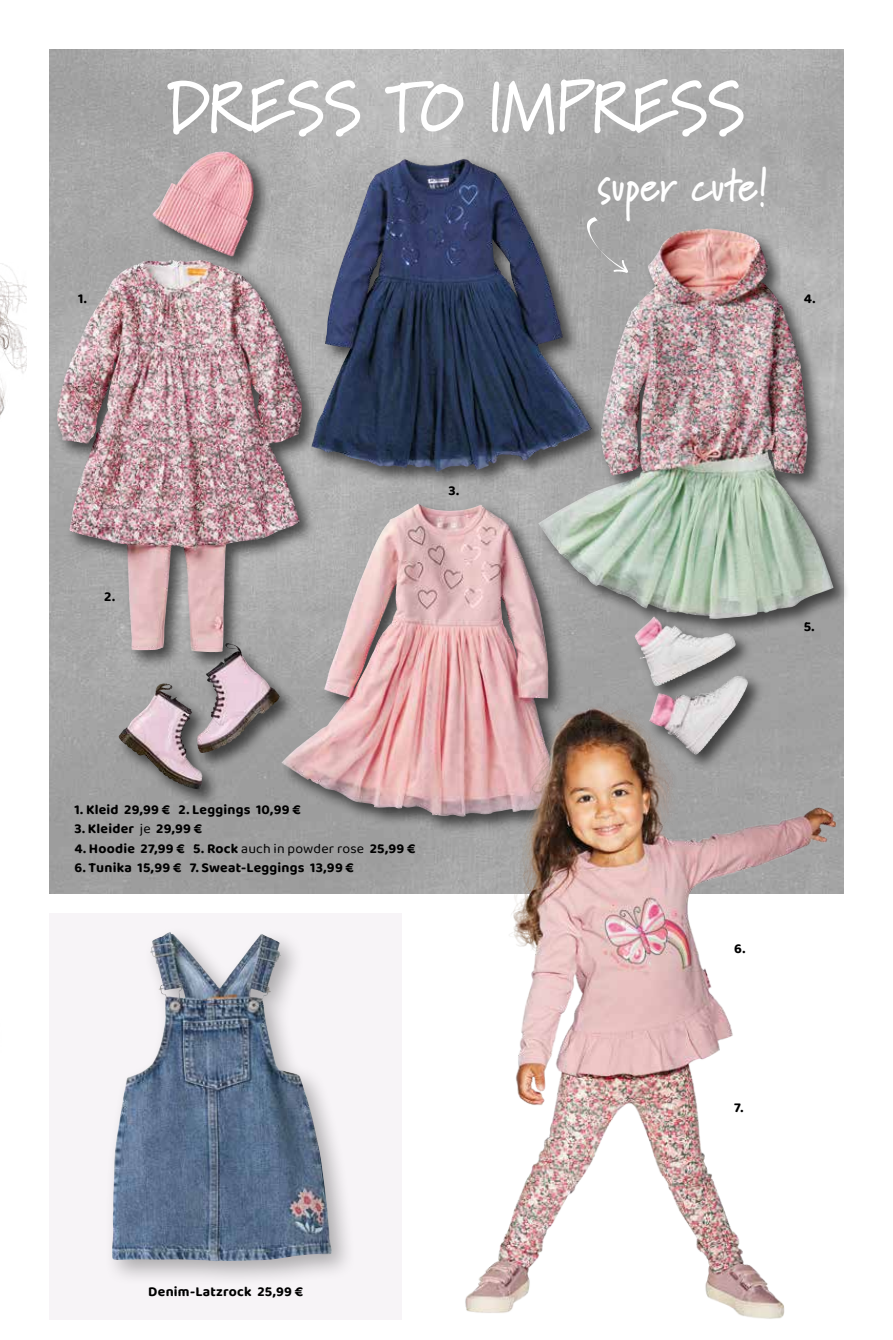
<style>
.page{position:relative;width:893px;height:1340px;background:#fff}
.page>*{position:absolute;margin:0;border:0;box-sizing:border-box;transform-origin:0 0}
.t1{font:700 72.1px "Marydale";letter-spacing:-.015em;color:#fff;scale:.85 1}
.t2{font:700 46.9px "Marydale";color:#fff;scale:.85 1}
.t3{font:700 14px "Baloo 2";letter-spacing:.015em;color:#000}
.s1{font-weight:400}
</style>
<div class="page">
<div style="left:50px;top:913px;width:352px;height:407px;background:#f7f4f7"></div>
<img style="left:50px;top:50px;width:793px;height:843px">
<div style="left:53px;top:148px;width:267px;height:522px;background:#000;opacity:.6"></div>
<img style="left:57px;top:151px;width:197px;height:293px">
<div style="left:116px;top:639px;width:181px;height:168px;background:#000;opacity:.6"></div>
<img style="left:196px;top:644px;width:80px;height:109px">
<div style="left:308px;top:155px;width:301px;height:334px;background:#000;opacity:.6"></div>
<img style="left:311px;top:159px;width:153px;height:308px">
<div style="left:279px;top:500px;width:300px;height:334px;background:#000;opacity:.6"></div>
<img style="left:281px;top:504px;width:151px;height:311px">
<div style="left:535px;top:224px;width:315px;height:548px;background:#000;opacity:.6"></div>
<img style="left:538px;top:228px;width:170px;height:324px">
<div style="left:103px;top:924px;width:254px;height:362px;background:#000;opacity:.3"></div>
<img style="left:112px;top:932px;width:220px;height:329px">
<img style="left:451px;top:705px;width:392px;height:614px">
<img style="left:0;top:263px;width:26px;height:153px">
<div style="left:584px;top:217px;width:48px;height:56px;background:#a5a5a5"></div>
<p class="t3" style="left:78px;top:289px;width:10px">1.</p>
<h1 class="t1" style="left:168px;top:64px;width:681px">DRESS TO IMPRESS</h1>
<h2 class="t2" style="left:597px;top:157px;width:203px">super cute!</h2>
<p class="t3" style="left:804px;top:289px;width:13px">4.</p>
<p class="t3" style="left:104px;top:586px;width:12px">2.</p>
<p class="t3" style="left:448px;top:481px;width:12px">3.</p>
<p class="t3" style="left:74px;top:800px;width:228px">1. Kleid 29,99 € 2. Leggings 10,99 €</p>
<p class="t3" style="left:74px;top:819px;width:129px">3. Kleider <span class="s1">je</span> 29,99 €</p>
<p class="t3" style="left:74px;top:838px;width:343px">4. Hoodie 27,99 € 5. Rock <span class="s1">auch in powder rose</span> 25,99 €</p>
<p class="t3" style="left:74px;top:857px;width:281px">6. Tunika 15,99 € 7. Sweat-Leggings 13,99 €</p>
<p class="t3" style="left:148px;top:1281px;width:156px">Denim-Latzrock 25,99 €</p>
<p class="t3" style="left:804px;top:616px;width:12px">5.</p>
<p class="t3" style="left:734px;top:938px;width:13px">6.</p>
<p class="t3" style="left:734px;top:1097px;width:11px">7.</p>
</div>
